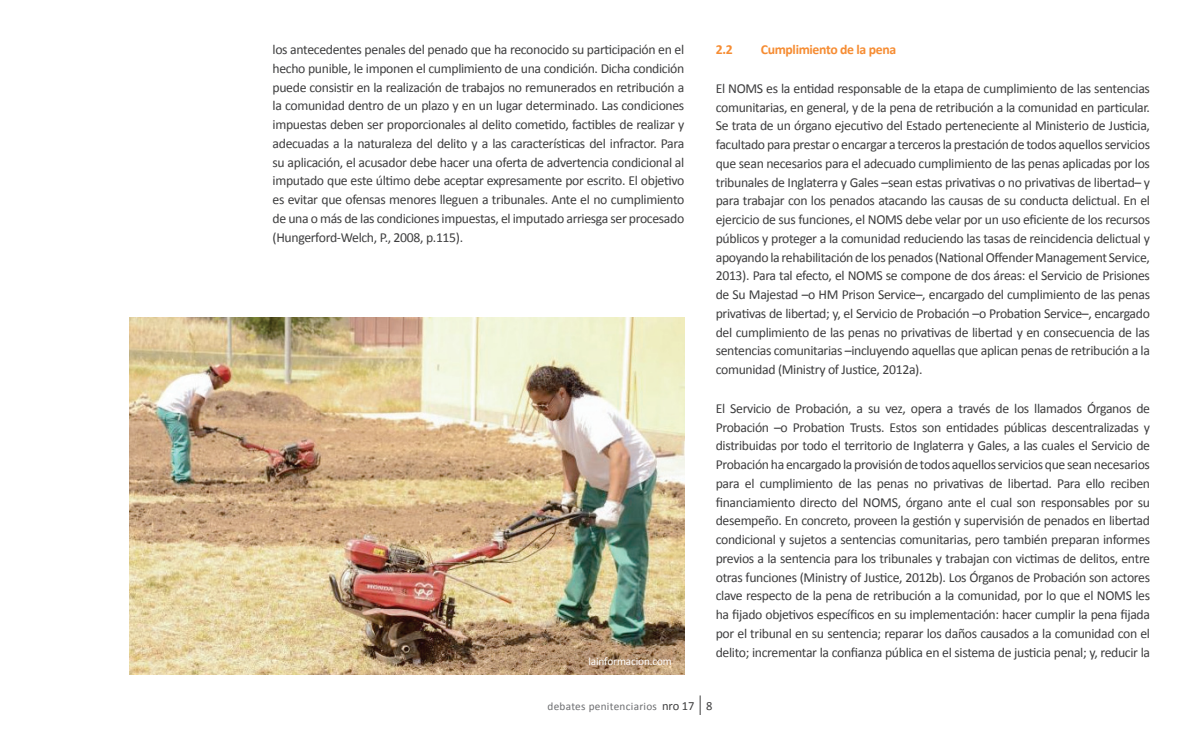
<style>
.page{position:relative;width:1194px;height:750px;background:#fff}
.page>*{position:absolute;margin:0;border:0;box-sizing:border-box;transform-origin:0 0}
.t1{font:13.75px/18.8px "Calibri";letter-spacing:-.025em;color:#3e3e3f;text-align:justify}
.t2{font:700 13.75px "Calibri";letter-spacing:-.025em;color:#f68c32}
.t3{font:11.25px "Calibri";letter-spacing:.025em;color:#6c6d70}
.t4{font:11.25px "Calibri";letter-spacing:-.01em;color:#fff}
.s1{font-size:12.5px;color:#3e3e3f}
</style>
<div class="page">
<svg style="left:700px;top:695px;width:1px;height:20px"></svg>
<img style="left:130px;top:318px;width:554px;height:357px">
<p class="t1" style="left:272px;top:39px;width:413px">los antecedentes penales del penado que ha reconocido su participación en el hecho punible, le imponen el cumplimiento de una condición. Dicha condición puede consistir en la realización de trabajos no remunerados en retribución a la comunidad dentro de un plazo y en un lugar determinado. Las condiciones impuestas deben ser proporcionales al delito cometido, factibles de realizar y adecuadas a la naturaleza del delito y a las características del infractor. Para su aplicación, el acusador debe hacer una oferta de advertencia condicional al imputado que este último debe aceptar expresamente por escrito. El objetivo es evitar que ofensas menores lleguen a tribunales. Ante el no cumplimiento de una o más de las condiciones impuestas, el imputado arriesga ser procesado (Hungerford-Welch, P., 2008, p.115).</p>
<p class="t2" style="left:716px;top:41px;width:18px">2.2</p>
<p class="t2" style="left:761px;top:41px;width:137px">Cumplimiento de la pena</p>
<p class="t1" style="left:716px;top:78px;width:436px">El NOMS es la entidad responsable de la etapa de cumplimiento de las sentencias comunitarias, en general, y de la pena de retribución a la comunidad en particular.<br>Se trata de un órgano ejecutivo del Estado perteneciente al Ministerio de Justicia, facultado para prestar o encargar a terceros la prestación de todos aquellos servicios que sean necesarios para el adecuado cumplimiento de las penas aplicadas por los tribunales de Inglaterra y Gales –sean estas privativas o no privativas de libertad– y para trabajar con los penados atacando las causas de su conducta delictual. En el ejercicio de sus funciones, el NOMS debe velar por un uso eficiente de los recursos públicos y proteger a la comunidad reduciendo las tasas de reincidencia delictual y apoyando la rehabilitación de los penados (National Offender Management Service, 2013). Para tal efecto, el NOMS se compone de dos áreas: el Servicio de Prisiones de Su Majestad –o HM Prison Service–, encargado del cumplimiento de las penas privativas de libertad; y, el Servicio de Probación –o Probation Service–, encargado del cumplimiento de las penas no privativas de libertad y en consecuencia de las sentencias comunitarias –incluyendo aquellas que aplican penas de retribución a la comunidad (Ministry of Justice, 2012a).</p>
<p class="t1" style="left:716px;top:398px;width:436px">El Servicio de Probación, a su vez, opera a través de los llamados Órganos de Probación –o Probation Trusts. Estos son entidades públicas descentralizadas y distribuidas por todo el territorio de Inglaterra y Gales, a las cuales el Servicio de Probación ha encargado la provisión de todos aquellos servicios que sean necesarios para el cumplimiento de las penas no privativas de libertad. Para ello reciben financiamiento directo del NOMS, órgano ante el cual son responsables por su desempeño. En concreto, proveen la gestión y supervisión de penados en libertad condicional y sujetos a sentencias comunitarias, pero también preparan informes previos a la sentencia para los tribunales y trabajan con victimas de delitos, entre otras funciones (Ministry of Justice, 2012b). Los Órganos de Probación son actores clave respecto de la pena de retribución a la comunidad, por lo que el NOMS les ha fijado objetivos específicos en su implementación: hacer cumplir la pena fijada por el tribunal en su sentencia; reparar los daños causados a la comunidad con el delito; incrementar la confianza pública en el sistema de justicia penal; y, reducir la</p>
<p class="t4" style="left:588px;top:654px;width:85px">lainformacion.com</p>
<p class="t3" style="left:547px;top:699px;width:166px">debates penitenciarios <span class="s1">nro 17 8</span></p>
</div>
